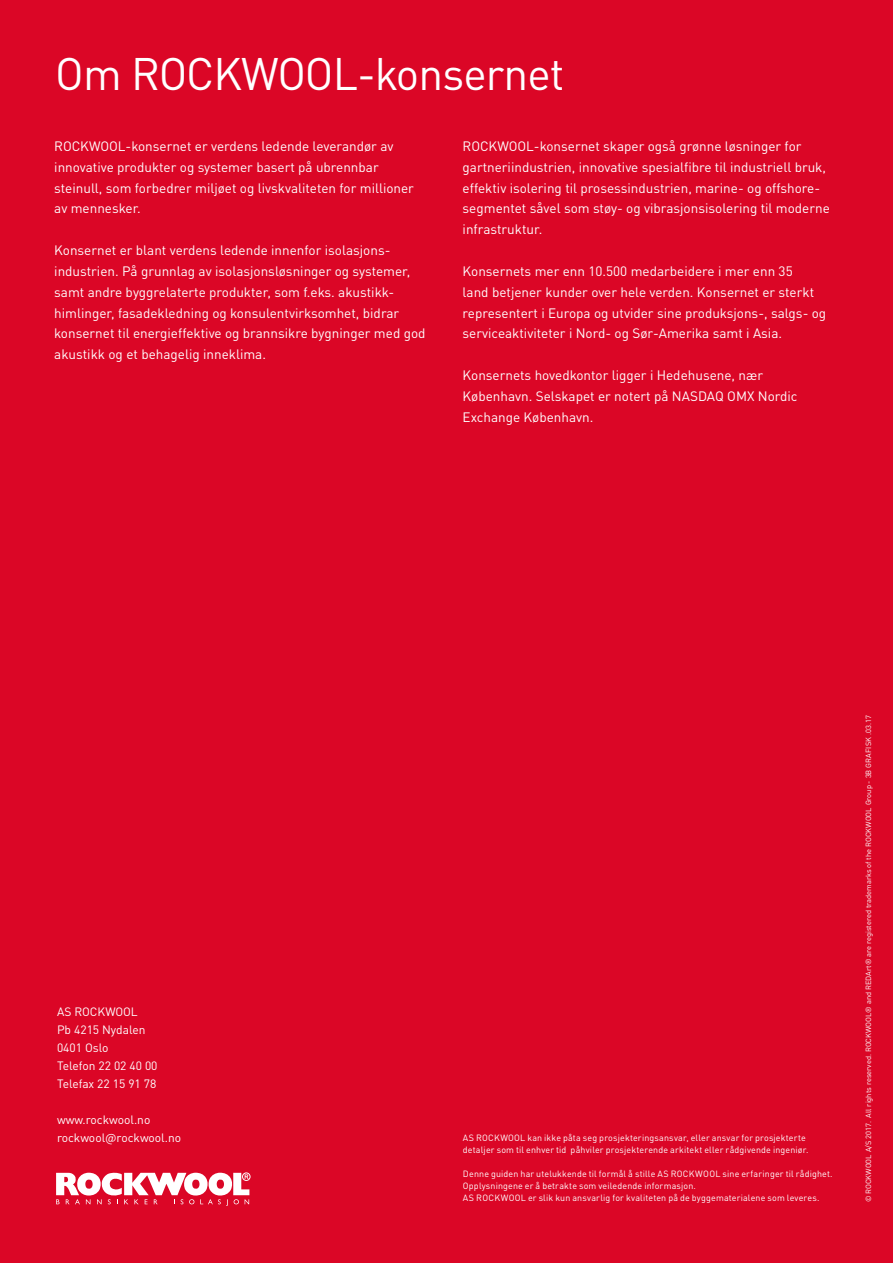
<style>
.page{position:relative;width:893px;height:1263px;background:#db0626}
.page>*{position:absolute;margin:0;border:0;box-sizing:border-box;transform-origin:0 0}
.t1{font:45px "DIN Pro";letter-spacing:-.02em;color:#fff}
.t2{font:13.5px/20.9px "DIN Pro";color:#fff}
.t3{font:12px/18px "DIN Pro";color:#fff}
.t4{font:9px/12px "DIN Pro";letter-spacing:.02em;color:#fff}
.t5{font:7.5px "DIN Pro";color:#fff}
</style>
<div class="page">
<div style="left:242px;top:1172px;width:8px;height:9px;border:1px solid #fff;border-radius:50%"></div>
<svg style="left:56px;top:1172px;width:193px;height:34px"></svg>
<h1 class="t1" style="left:55px;top:39px;width:511px">Om ROCKWOOL-konsernet</h1>
<p class="t2" style="left:54px;top:134px;width:361px">ROCKWOOL-konsernet er verdens ledende leverandør av innovative produkter og systemer basert på ubrennbar steinull, som forbedrer miljøet og livskvaliteten for millioner av mennesker.</p>
<p class="t2" style="left:54px;top:238px;width:373px">Konsernet er blant verdens ledende innenfor isolasjons&shy;industrien. På grunnlag av isolasjonsløsninger og systemer, samt andre byggrelaterte produkter, som f.eks. akustikk&shy;himlinger, fasadekledning og konsulentvirksomhet, bidrar konsernet til energieffektive og brannsikre bygninger med god akustikk og et behagelig inneklima.</p>
<p class="t2" style="left:463px;top:134px;width:369px">ROCKWOOL-konsernet skaper også grønne løsninger for gartneriindustrien, innovative spesialfibre til industriell bruk, effektiv isolering til prosessindustrien, marine- og offshore&shy;segmentet såvel som støy- og vibrasjonsisolering til moderne infrastruktur.</p>
<p class="t2" style="left:463px;top:259px;width:365px">Konsernets mer enn 10.500 medarbeidere i mer enn 35<br>land betjener kunder over hele verden. Konsernet er sterkt representert i Europa og utvider sine produksjons-, salgs- og serviceaktiviteter i Nord- og Sør-Amerika samt i Asia.</p>
<p class="t2" style="left:463px;top:363px;width:336px">Konsernets hovedkontor ligger i Hedehusene, nær<br>København. Selskapet er notert på NASDAQ OMX Nordic<br>Exchange København.</p>
<p class="t3" style="left:57px;top:1001px;width:102px">AS ROCKWOOL<br>Pb 4215 Nydalen<br>0401 Oslo<br>Telefon 22 02 40 00<br>Telefax 22 15 91 78</p>
<p class="t3" style="left:57px;top:1109px;width:126px">www.rockwool.no rockwool@rockwool.no</p>
<p class="t4" style="left:463px;top:1131px;width:347px">AS ROCKWOOL kan ikke påta seg prosjekteringsansvar, eller ansvar for prosjekterte detaljer som til enhver tid påhviler prosjekterende arkitekt eller rådgivende ingeniør.</p>
<p class="t4" style="left:463px;top:1167px;width:371px">Denne guiden har utelukkende til formål å stille AS ROCKWOOL sine erfaringer til rådighet.<br>Opplysningene er å betrakte som veiledende informasjon.<br>AS ROCKWOOL er slik kun ansvarlig for kvaliteten på de byggematerialene som leveres.</p>
<p class="t5" style="left:863px;top:1202px;width:489px;rotate:-90deg">© ROCKWOOL A/S 2017. All rights reserved. ROCKWOOL® and REDArt® are registered trademarks of the ROCKWOOL Group - 3B GRAFISK .03.17</p>
</div>
